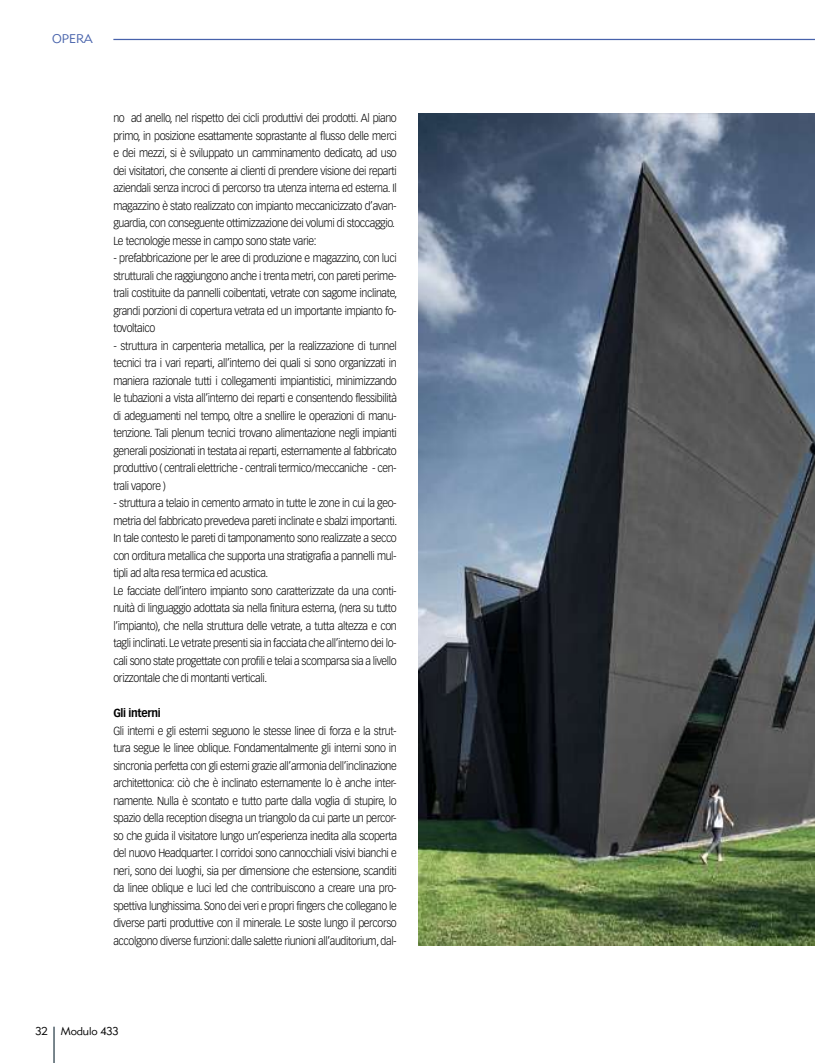
<style>
.page{position:relative;width:815px;height:1063px;background:#fff}
.page>*{position:absolute;margin:0;border:0;box-sizing:border-box;transform-origin:0 0}
.t1{font:12.5px "Metro Lite Two";color:#4762ab}
.t2{font:300 11.5px/17.5px "Vectora LT Std";letter-spacing:-.035em;color:#000;text-align:justify;scale:.92 1}
.t3{font:700 11.5px "Vectora LT Std";letter-spacing:-.035em;color:#000;scale:.92 1}
.t4{font:11.25px "Metro Lite Two";letter-spacing:-.015em;color:#000}
</style>
<div class="page">
<hr style="left:53px;top:1027px;width:2px;height:36px;background:#717e86">
<hr style="left:113px;top:39px;width:702px;height:1px;background:#4762ab">
<img style="left:418px;top:113px;width:397px;height:832px">
<p class="t1" style="left:52px;top:31px;width:42px">OPERA</p>
<p class="t2" style="left:113px;top:110px;width:310px;text-align:left">no ad anello, nel rispetto dei cicli produttivi dei prodotti. Al piano primo, in posizione esattamente soprastante al flusso delle merci e dei mezzi, si è sviluppato un camminamento dedicato, ad uso dei visitatori, che consente ai clienti di prendere visione dei reparti aziendali senza incroci di percorso tra utenza interna ed esterna. Il magazzino è stato realizzato con impianto meccanicizzato d’avan&shy;guardia, con conseguente ottimizzazione dei volumi di stoccaggio.<br>Le tecnologie messe in campo sono state varie:</p>
<p class="t2" style="left:113px;top:250px;width:310px">- prefabbricazione per le aree di produzione e magazzino, con luci strutturali che raggiungono anche i trenta metri, con pareti perime&shy;trali costituite da pannelli coibentati, vetrate con sagome inclinate, grandi porzioni di copertura vetrata ed un importante impianto fo&shy;tovoltaico</p>
<p class="t2" style="left:113px;top:337px;width:310px">- struttura in carpenteria metallica, per la realizzazione di tunnel tecnici tra i vari reparti, all’interno dei quali si sono organizzati in maniera razionale tutti i collegamenti impiantistici, minimizzando le tubazioni a vista all’interno dei reparti e consentendo flessibilità di adeguamenti nel tempo, oltre a snellire le operazioni di manu&shy;tenzione. Tali plenum tecnici trovano alimentazione negli impianti generali posizionati in testata ai reparti, esternamente al fabbricato produttivo ( centrali elettriche - centrali termico/meccaniche - cen&shy;trali vapore )</p>
<p class="t2" style="left:113px;top:495px;width:310px;text-align:left">- struttura a telaio in cemento armato in tutte le zone in cui la geo&shy;metria del fabbricato prevedeva pareti inclinate e sbalzi importanti.<br>In tale contesto le pareti di tamponamento sono realizzate a secco con orditura metallica che supporta una stratigrafia a pannelli mul&shy;tipli ad alta resa termica ed acustica.<br>Le facciate dell’intero impianto sono caratterizzate da una conti&shy;nuità di linguaggio adottata sia nella finitura esterna, (nera su tutto l’impianto), che nella struttura delle vetrate, a tutta altezza e con tagli inclinati. Le vetrate presenti sia in facciata che all’interno dei lo&shy;cali sono state progettate con profili e telai a scomparsa sia a livello orizzontale che di montanti verticali.</p>
<p class="t3" style="left:113px;top:706px;width:53px">Gli interni</p>
<p class="t2" style="left:113px;top:722px;width:310px">Gli interni e gli esterni seguono le stesse linee di forza e la strut&shy;tura segue le linee oblique. Fondamentalmente gli interni sono in sincronia perfetta con gli esterni grazie all’armonia dell’inclinazione architettonica: ciò che è inclinato esternamente lo è anche inter&shy;namente. Nulla è scontato e tutto parte dalla voglia di stupire, lo spazio della reception disegna un triangolo da cui parte un percor&shy;so che guida il visitatore lungo un’esperienza inedita alla scoperta del nuovo Headquarter. I corridoi sono cannocchiali visivi bianchi e neri, sono dei luoghi, sia per dimensione che estensione, scanditi da linee oblique e luci led che contribuiscono a creare una pro&shy;spettiva lunghissima. Sono dei veri e propri fingers che collegano le diverse parti produttive con il minerale. Le soste lungo il percorso accolgono diverse funzioni: dalle salette riunioni all’auditorium, dal-</p>
<p class="t4" style="left:35px;top:1025px;width:85px">32 Modulo 433</p>
</div>
